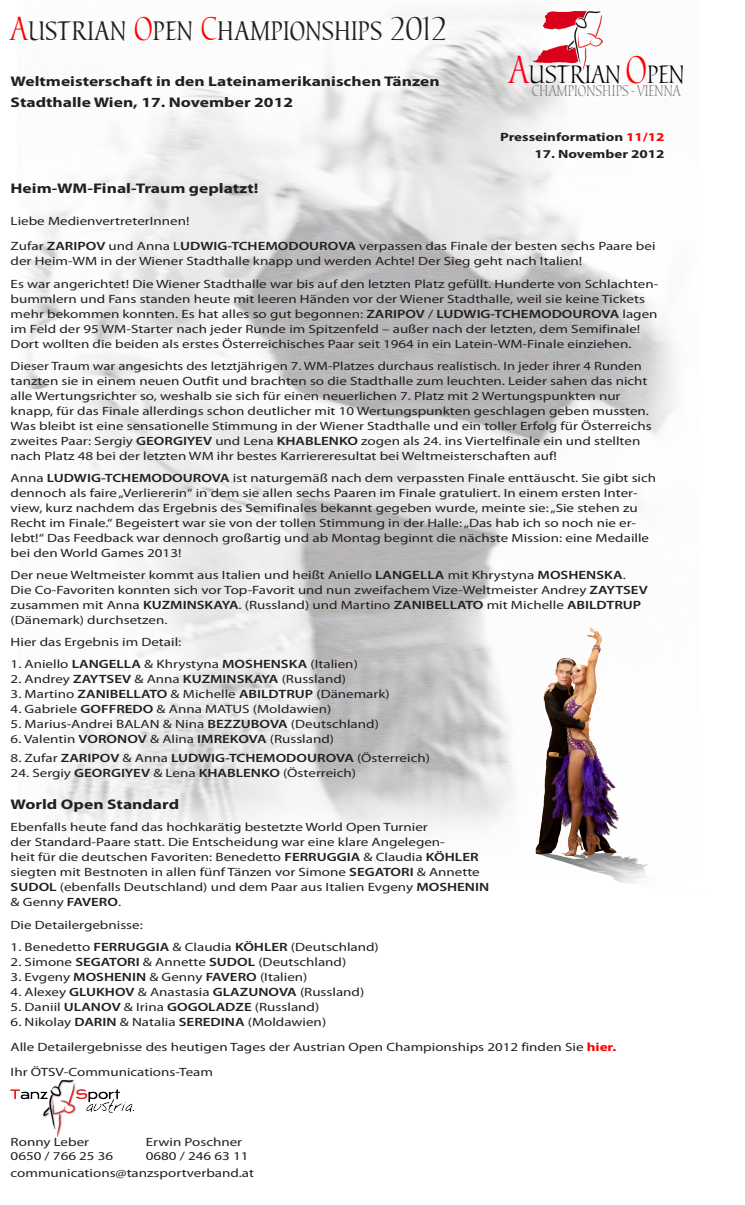
<style>
.page{position:relative;width:745px;height:1205px;background:#fff}
.page>*{position:absolute;margin:0;border:0;box-sizing:border-box;transform-origin:0 0}
.t1{font:29.12px "Pompeii Capitals";color:#231f20}
.t2{font:21.88px "Pompeii Capitals";color:#000;scale:1.09 1}
.t3{font:700 14px/21px "Myriad Pro";color:#231f20;scale:1.25 1}
.t4{font:13.62px "Pompeii Capitals";color:#7d7d7d}
.t5{font:12px/15px "Myriad Pro";color:#231f20;scale:1.25 1}
.t6{font:12px/15px "Myriad Pro";color:#231f20;scale:1.21 1}
.t7{font:600 12px "Myriad Pro";color:#231f20;scale:1.25 1}
.t8{font:700 12px "Myriad Pro";color:#231f20;scale:1.25 1}
.s1{color:#f00}
.s2{font-size:34.12px;color:#ff001c}
.s3{font-size:34.12px;color:#f00}
.s4{font-weight:600}
.s5{font-weight:400}
.s6{font-weight:700;color:#f00}
</style>
<div class="page">
<img style="left:17px;top:9px;width:660px;height:823px">
<img style="left:533px;top:10px;width:69px;height:65px">
<img style="left:11px;top:1080px;width:122px;height:57px">
<img style="left:502px;top:624px;width:175px;height:259px">
<h1 class="t1" style="left:11px;top:11px;width:437px"><span class="s1">A</span>ustrian <span class="s1">O</span>pen <span class="s1">C</span>hampionships 2012</h1>
<p class="t3" style="left:11px;top:70px;width:344px">Weltmeisterschaft in den Lateinamerikanischen Tänzen<br>Stadthalle Wien, 17. November 2012</p>
<h2 class="t2" style="left:509px;top:61px;width:162px"><span class="s2">A</span>USTRIAN <span class="s3">O</span>PEN</h2>
<p class="t4" style="left:531px;top:82px;width:150px">CHAMPIONSHIPS -VIENNA</p>
<p class="t8" style="left:499px;top:129px;width:133px">Presseinformation <span class="s1">11/12</span></p>
<p class="t8" style="left:534px;top:146px;width:105px">17. November 2012</p>
<p class="t3" style="left:11px;top:178px;width:200px">Heim-WM-Final-Traum geplatzt!</p>
<p class="t5" style="left:11px;top:208px;width:517px;line-height:25.6px">Liebe MedienvertreterInnen!<br>Zufar <span class="s4">ZARIPOV</span> und Anna L<span class="s4">UDWIG-TCHEMODOUROVA</span> verpassen das Finale der besten sechs Paare bei</p>
<p class="t5" style="left:11px;top:250px;width:519px;line-height:22.1px">der Heim-WM in der Wiener Stadthalle knapp und werden Achte! Der Sieg geht nach Italien!<br>Es war angerichtet! Die Wiener Stadthalle war bis auf den letzten Platz gefüllt. Hunderte von Schlachten-</p>
<p class="t5" style="left:11px;top:291px;width:518px">bummlern und Fans standen heute mit leeren Händen vor der Wiener Stadthalle, weil sie keine Tickets mehr bekommen konnten. Es hat alles so gut begonnen: <span class="s4">ZARIPOV</span> / <span class="s4">LUDWIG-TCHEMODOUROVA</span> lagen im Feld der 95 WM-Starter nach jeder Runde im Spitzenfeld – außer nach der letzten, dem Semifinale!<br>Dort wollten die beiden als erstes Österreichisches Paar seit 1964 in ein Latein-WM-Finale einziehen.</p>
<p class="t6" style="left:11px;top:358px;width:531px">Dieser Traum war angesichts des letztjährigen 7. WM-Platzes durchaus realistisch. In jeder ihrer 4 Runden tanzten sie in einem neuen Outfit und brachten so die Stadthalle zum leuchten. Leider sahen das nicht alle Wertungsrichter so, weshalb sie sich für einen neuerlichen 7. Platz mit 2 Wertungspunkten nur knapp, für das Finale allerdings schon deutlicher mit 10 Wertungspunkten geschlagen geben mussten.<br>Was bleibt ist eine sensationelle Stimmung in der Wiener Stadthalle und ein toller Erfolg für Österreichs zweites Paar: Sergiy <span class="s4">GEORGIYEV</span> und Lena <span class="s4">KHABLENKO</span> zogen als 24. ins Viertelfinale ein und stellten nach Platz 48 bei der letzten WM ihr bestes Karriereresultat bei Weltmeisterschaften auf!</p>
<p class="t5" style="left:11px;top:470px;width:517px">Anna <span class="s4">LUDWIG-TCHEMODOUROVA</span> ist naturgemäß nach dem verpassten Finale enttäuscht. Sie gibt sich dennoch als faire „Verliererin“ in dem sie allen sechs Paaren im Finale gratuliert. In einem ersten Inter&shy;view, kurz nachdem das Ergebnis des Semifinales bekannt gegeben wurde, meinte sie: „Sie stehen zu Recht im Finale.“ Begeistert war sie von der tollen Stimmung in der Halle: „Das hab ich so noch nie er&shy;lebt!“ Das Feedback war dennoch großartig und ab Montag beginnt die nächste Mission: eine Medaille bei den World Games 2013!</p>
<p class="t5" style="left:11px;top:567px;width:511px">Der neue Weltmeister kommt aus Italien und heißt Aniello <span class="s4">LANGELLA</span> mit Khrystyna <span class="s4">MOSHENSKA</span>.<br>Die Co-Favoriten konnten sich vor Top-Favorit und nun zweifachem Vize-Weltmeister Andrey <span class="s4">ZAYTSEV </span>zusammen mit Anna <span class="s4">KUZMINSKAYA</span>. (Russland) und Martino <span class="s4">ZANIBELLATO</span> mit Michelle <span class="s4">ABILDTRUP </span>(Dänemark) durchsetzen.</p>
<p class="t5" style="left:11px;top:634px;width:138px">Hier das Ergebnis im Detail:</p>
<p class="t5" style="left:11px;top:656px;width:279px">1. Aniello <span class="s4">LANGELLA</span> &amp; Khrystyna <span class="s4">MOSHENSKA</span> (Italien)</p>
<p class="t5" style="left:11px;top:671px;width:270px">2. Andrey <span class="s4">ZAYTSEV</span> &amp; Anna <span class="s4">KUZMINSKAYA</span> (Russland)</p>
<p class="t5" style="left:11px;top:686px;width:304px">3. Martino <span class="s4">ZANIBELLATO</span> &amp; Michelle <span class="s4">ABILDTRUP</span> (Dänemark)</p>
<p class="t5" style="left:11px;top:701px;width:258px">4. Gabriele <span class="s4">GOFFREDO</span> &amp; Anna MATUS (Moldawien)</p>
<p class="t5" style="left:11px;top:716px;width:296px">5. Marius-Andrei BALAN &amp; Nina <span class="s4">BEZZUBOVA</span> (Deutschland)</p>
<p class="t5" style="left:11px;top:731px;width:260px">6. Valentin <span class="s4">VORONOV</span> &amp; Alina <span class="s4">IMREKOVA</span> (Russland)</p>
<p class="t7" style="left:11px;top:750px;width:337px"><span class="s5">8. Zufar</span> ZARIPOV <span class="s5">&amp; Anna</span> LUDWIG-TCHEMODOUROVA <span class="s5">(Österreich)</span></p>
<p class="t5" style="left:11px;top:765px;width:278px">24. Sergiy <span class="s4">GEORGIYEV</span> &amp; Lena <span class="s4">KHABLENKO</span> (Österreich)</p>
<p class="t3" style="left:11px;top:794px;width:136px">World Open Standard</p>
<p class="t5" style="left:11px;top:820px;width:384px">Ebenfalls heute fand das hochkarätig bestetzte World Open Turnier<br>der Standard-Paare statt. Die Entscheidung war eine klare Angelegen-<br>heit für die deutschen Favoriten: Benedetto <span class="s4">FERRUGGIA</span> &amp; Claudia <span class="s4">KÖHLER </span>siegten mit Bestnoten in allen fünf Tänzen vor Simone <span class="s4">SEGATORI</span> &amp; Annette <span class="s4">SUDOL</span> (ebenfalls Deutschland) und dem Paar aus Italien Evgeny <span class="s4">MOSHENIN </span>&amp; Genny <span class="s4">FAVERO</span>.</p>
<p class="t5" style="left:11px;top:917px;width:107px">Die Detailergebnisse:</p>
<p class="t5" style="left:11px;top:939px;width:296px">1. Benedetto <span class="s4">FERRUGGIA</span> &amp; Claudia <span class="s4">KÖHLER</span> (Deutschland)</p>
<p class="t5" style="left:11px;top:954px;width:270px">2. Simone <span class="s4">SEGATORI</span> &amp; Annette <span class="s4">SUDOL</span> (Deutschland)</p>
<p class="t5" style="left:11px;top:969px;width:239px">3. Evgeny <span class="s4">MOSHENIN</span> &amp; Genny <span class="s4">FAVERO</span> (Italien)</p>
<p class="t5" style="left:11px;top:984px;width:284px">4. Alexey <span class="s4">GLUKHOV</span> &amp; Anastasia <span class="s4">GLAZUNOVA</span> (Russland)</p>
<p class="t5" style="left:11px;top:999px;width:248px">5. Daniil <span class="s4">ULANOV</span> &amp; Irina <span class="s4">GOGOLADZE</span> (Russland)</p>
<p class="t5" style="left:11px;top:1008px;width:485px;line-height:25.6px">6. Nikolay <span class="s4">DARIN</span> &amp; Natalia <span class="s4">SEREDINA</span> (Moldawien)<br>Alle Detailergebnisse des heutigen Tages der Austrian Open Championships 2012 finden Sie <span class="s6">hier.</span></p>
<p class="t5" style="left:11px;top:1064px;width:163px">Ihr ÖTSV-Communications-Team</p>
<p class="t5" style="left:11px;top:1134px;width:64px">Ronny Leber</p>
<p class="t5" style="left:146px;top:1134px;width:79px">Erwin Poschner</p>
<p class="t5" style="left:11px;top:1148px;width:84px">0650 / 766 25 36</p>
<p class="t5" style="left:11px;top:1146px;width:196px;line-height:17.2px;text-indent:135px">0680 / 246 63 11 communications@tanzsportverband.at</p>
</div>
